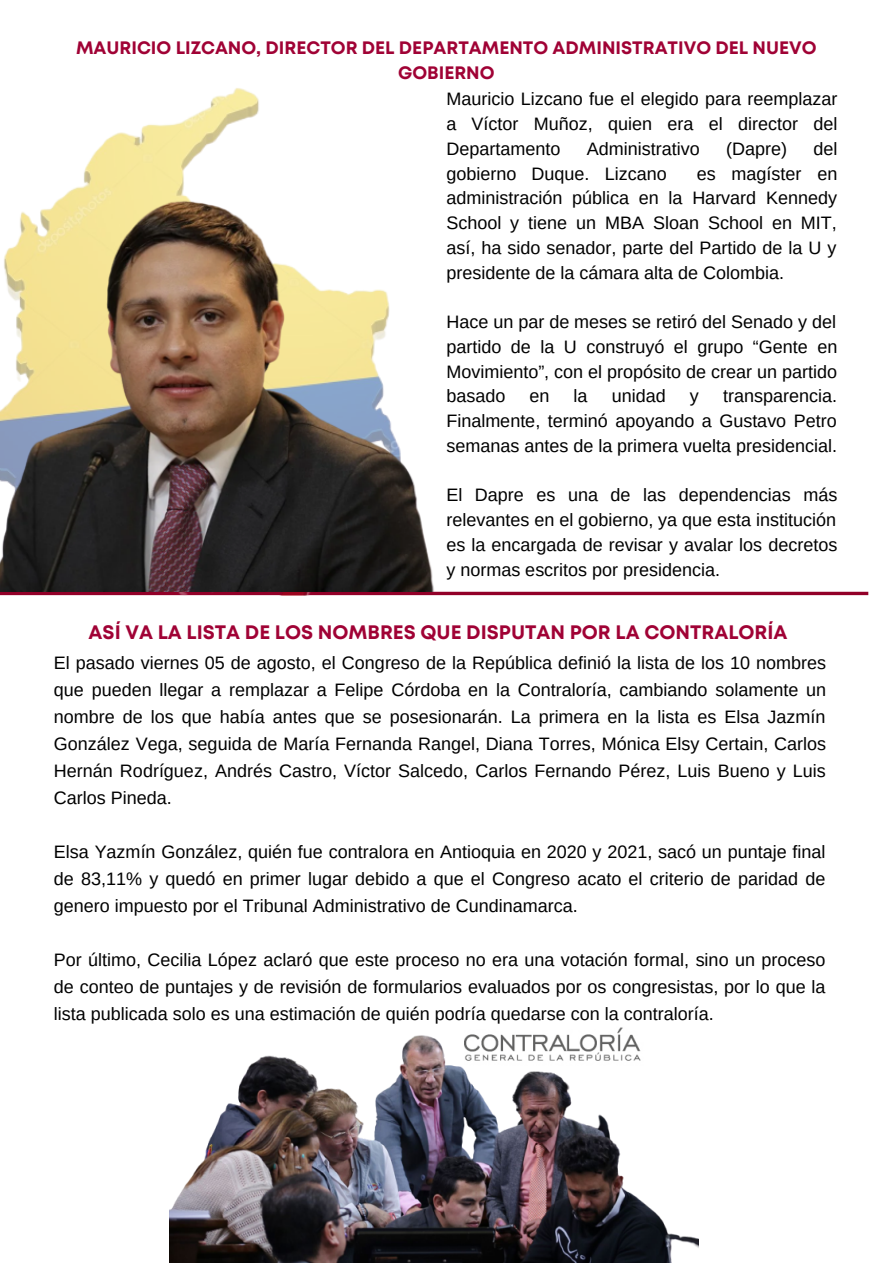
<style>
.page{position:relative;width:893px;height:1264px;background:#fff}
.page>*{position:absolute;margin:0;border:0;box-sizing:border-box;transform-origin:0 0}
.t1{font:700 19.5px "Mont";color:#a00235}
.t2{font:18px/24.8px "Arimo";color:#000;text-align:justify}
.t3{font:700 18px/24.8px "Mont";color:#a00235;text-align:center}
</style>
<div class="page">
<svg style="left:485px;top:591px;width:383px;height:4px;background:#a63151"></svg>
<img style="left:0;top:88px;width:485px;height:507px">
<img style="left:0;top:163px;width:485px;height:428px">
<img style="left:169px;top:1030px;width:529px;height:231px">
<p class="t3" style="left:76px;top:37px;width:742px">MAURICIO LIZCANO, DIRECTOR DEL DEPARTAMENTO ADMINISTRATIVO DEL NUEVO<br>GOBIERNO</p>
<p class="t2" style="left:446px;top:87px;width:392px">Mauricio Lizcano fue el elegido para reemplazar a Víctor Muñoz, quien era el director del Departamento</p>
<p class="t2" style="left:586px;top:136px;width:114px">Administrativo</p>
<p class="t2" style="left:726px;top:136px;width:62px">(Dapre)</p>
<p class="t2" style="left:813px;top:136px;width:25px">del</p>
<p class="t2" style="left:446px;top:161px;width:222px">gobierno Duque. Lizcano</p>
<p class="t2" style="left:446px;top:161px;width:392px;text-indent:250px">es magíster en administración pública en la Harvard Kennedy School y tiene un MBA Sloan School en MIT, así, ha sido senador, parte del Partido de la U y presidente de la cámara alta de Colombia.</p>
<p class="t2" style="left:446px;top:309px;width:392px">Hace un par de meses se retiró del Senado y del partido de la U construyó el grupo “Gente en Movimiento”, con el propósito de crear un partido basado</p>
<p class="t2" style="left:446px;top:384px;width:392px;text-indent:277px">transparencia.<br>Finalmente, terminó apoyando a Gustavo Petro semanas antes de la primera vuelta presidencial.</p>
<p class="t2" style="left:446px;top:482px;width:392px">El Dapre es una de las dependencias más relevantes en el gobierno, ya que esta institución es la encargada de revisar y avalar los decretos y normas escritos por presidencia.</p>
<p class="t2" style="left:529px;top:384px;width:21px">en</p>
<p class="t2" style="left:573px;top:384px;width:15px">la</p>
<p class="t2" style="left:611px;top:384px;width:55px">unidad</p>
<p class="t2" style="left:690px;top:384px;width:10px">y</p>
<p class="t1" style="left:89px;top:625px;width:700px">ASÍ VA LA LISTA DE LOS NOMBRES QUE DISPUTAN POR LA CONTRALORÍA</p>
<p class="t2" style="left:54px;top:649px;width:773px;line-height:27px">El pasado viernes 05 de agosto, el Congreso de la República definió la lista de los 10 nombres que pueden llegar a remplazar a Felipe Córdoba en la Contraloría, cambiando solamente un nombre de los que había antes que se posesionarán. La primera en la lista es Elsa Jazmín González Vega, seguida de María Fernanda Rangel, Diana Torres, Mónica Elsy Certain, Carlos Hernán Rodríguez, Andrés Castro, Víctor Salcedo, Carlos Fernando Pérez, Luis Bueno y Luis Carlos Pineda.</p>
<p class="t2" style="left:54px;top:837px;width:773px;line-height:27px">Elsa Yazmín González, quién fue contralora en Antioquia en 2020 y 2021, sacó un puntaje final de 83,11% y quedó en primer lugar debido a que el Congreso acato el criterio de paridad de genero impuesto por el Tribunal Administrativo de Cundinamarca.</p>
<p class="t2" style="left:54px;top:945px;width:773px;line-height:27px">Por último, Cecilia López aclaró que este proceso no era una votación formal, sino un proceso de conteo de puntajes y de revisión de formularios evaluados por os congresistas, por lo que la lista publicada solo es una estimación de quién podría quedarse con la contraloría.</p>
</div>
